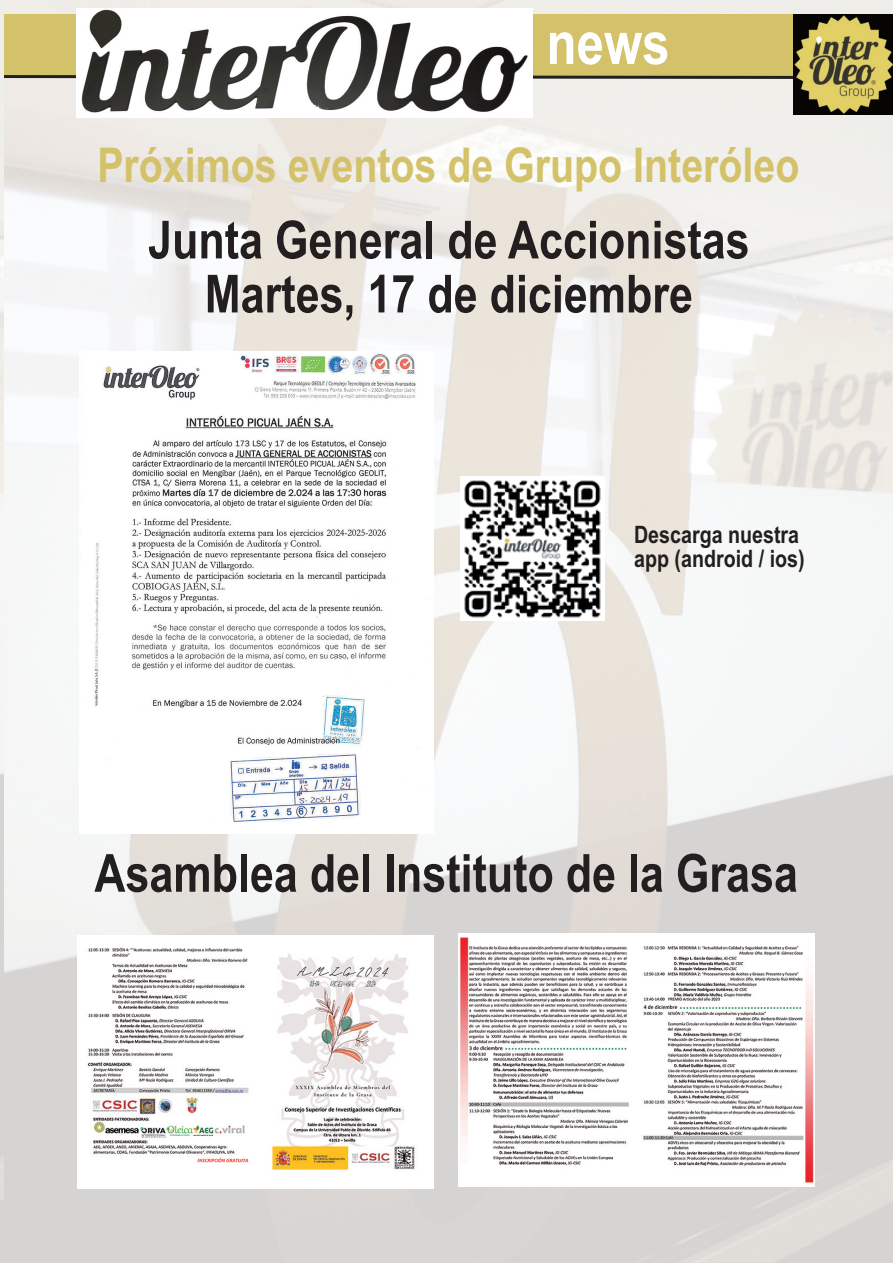
<style>
.page{position:relative;width:893px;height:1263px;background:#fff}
.page>*{position:absolute;margin:0;border:0;box-sizing:border-box;transform-origin:0 0}
.t1{font:700 60px "Arial Narrow";color:#fff}
.t2{font:700 52.5px/54px "Arial Narrow";color:#231f20;text-align:center}
.t3{font:700 48px "Arial Narrow";color:#d3c269}
.t4{font:700 24px/24px "Arial Narrow";color:#231f20}
</style>
<div class="page">
<img style="left:3px;top:0;width:890px;height:1263px">
<div style="left:1px;top:14px;width:816px;height:63px;background:#d3c269"></div>
<svg style="left:3px;top:74px;width:791px;height:6px"></svg>
<img style="left:794px;top:15px;width:99px;height:100px">
<img style="left:77px;top:9px;width:456px;height:108px">
<img style="left:0;top:0;width:3px;height:1263px">
<img style="left:460px;top:477px;width:144px;height:143px">
<img style="left:77px;top:935px;width:357px;height:254px">
<img style="left:459px;top:933px;width:356px;height:254px">
<img style="left:80px;top:351px;width:353px;height:482px">
<p class="t1" style="left:546px;top:8px;width:125px">news</p>
<p class="t3" style="left:97px;top:137px;width:704px">Próximos eventos de Grupo Interóleo</p>
<p class="t2" style="left:148px;top:213px;width:603px">Junta General de Accionistas<br>Martes, 17 de diciembre</p>
<p class="t4" style="left:634px;top:523px;width:172px">Descarga nuestra app (android / ios)</p>
<p class="t2" style="left:94px;top:847px;width:705px">Asamblea del Instituto de la Grasa</p>
</div>
